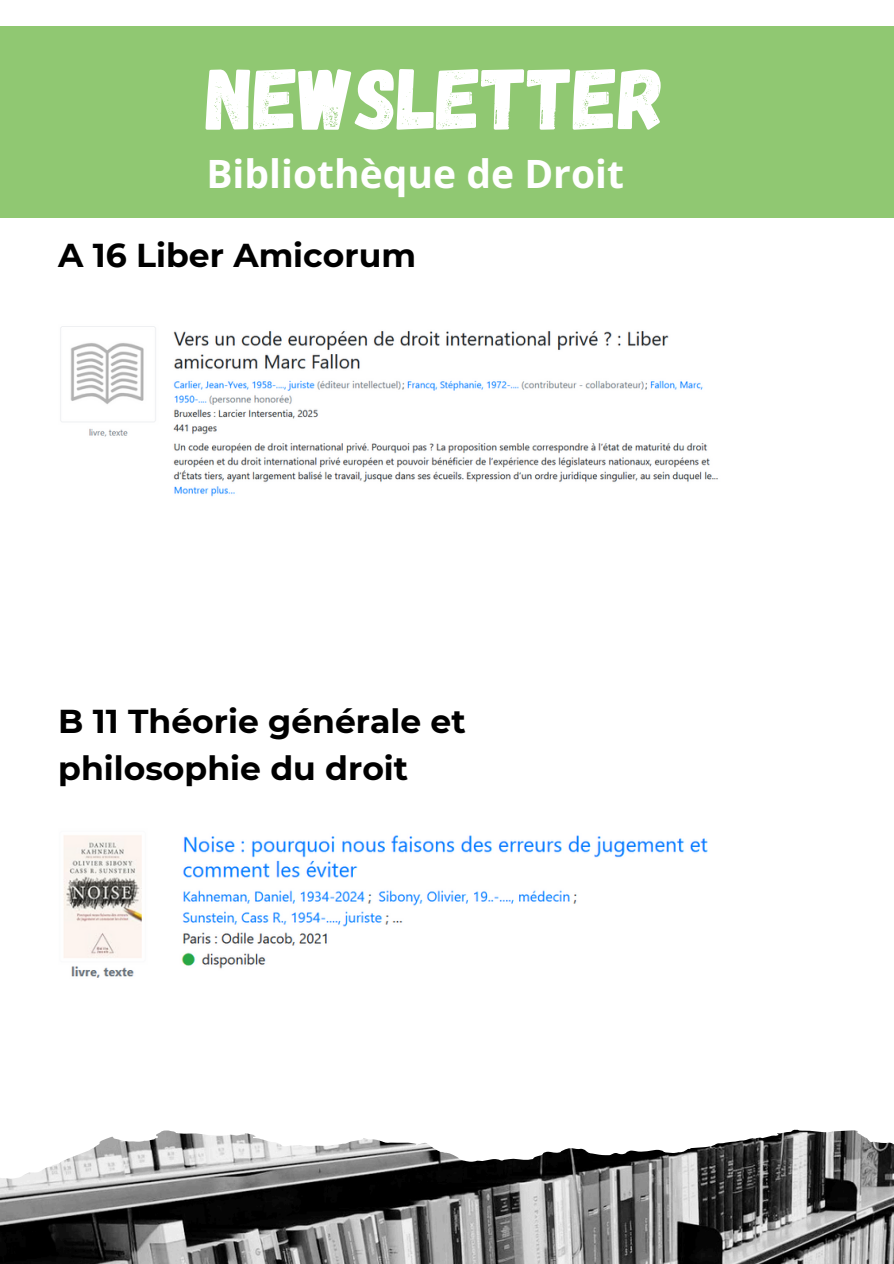
<style>
.page{position:relative;width:894px;height:1264px;background:#fff}
.page>*{position:absolute;margin:0;border:0;box-sizing:border-box;transform-origin:0 0}
.t1{font:87px "Gagalin";color:#fff}
.t2{font:700 39px "Open Sans";color:#fff}
.t3{font:700 33px/46.2px "Montserrat";color:#000}
</style>
<div class="page">
<img style="left:0;top:1129px;width:893px;height:134px">
<div style="left:0;top:26px;width:893px;height:192px;background:#90c872"></div>
<img style="left:63px;top:835px;width:645px;height:143px">
<img style="left:60px;top:326px;width:658px;height:171px">
<p class="t1" style="left:206px;top:42px;width:461px">NEWSLETTER</p>
<p class="t2" style="left:206px;top:147px;width:419px">Bibliothèque de Droit</p>
<p class="t3" style="left:58px;top:232px;width:359px">A 16 Liber Amicorum</p>
<p class="t3" style="left:58px;top:698px;width:409px">B 11 Théorie générale et philosophie du droit</p>
</div>
